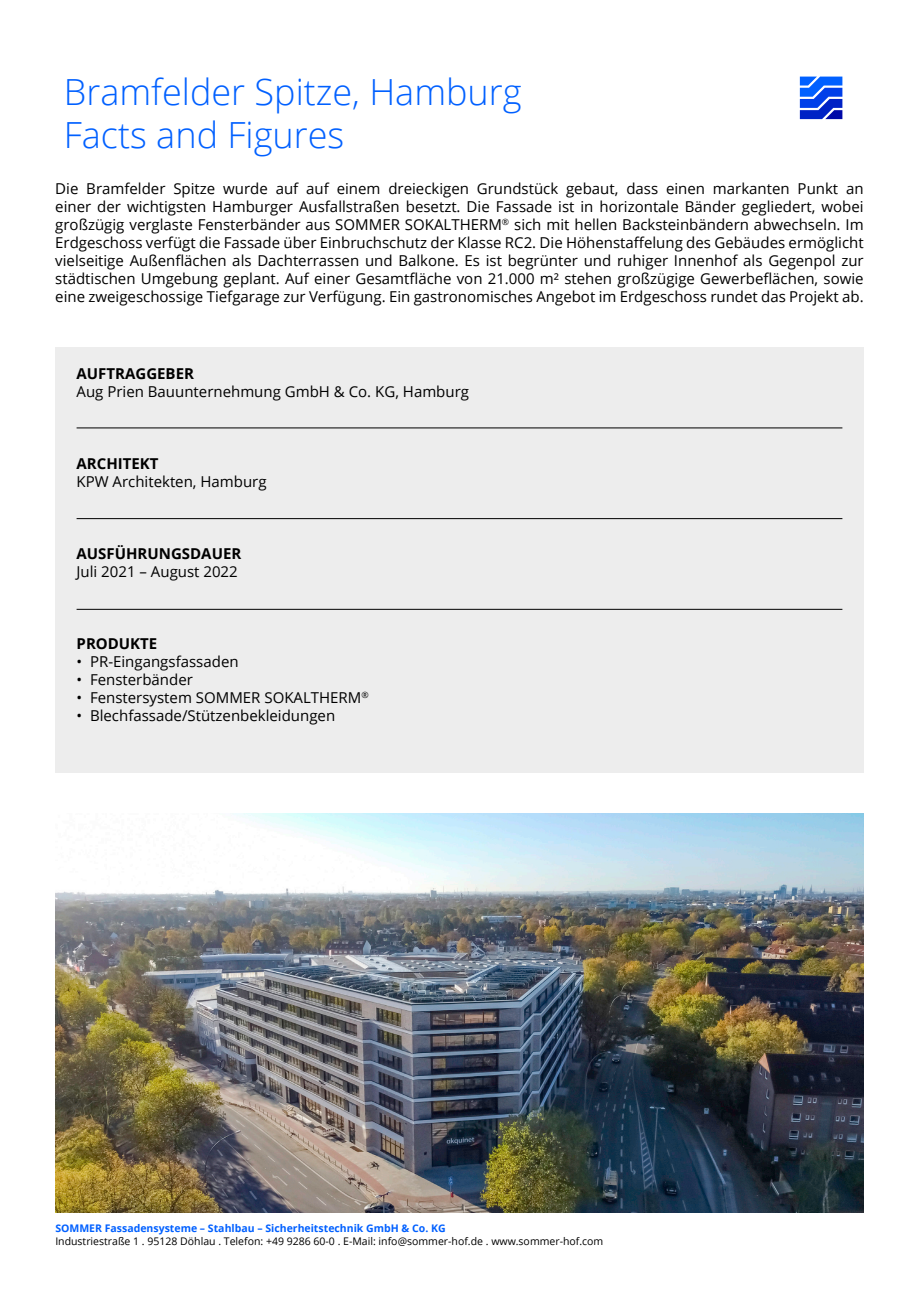
<style>
.page{position:relative;width:919px;height:1289px;background:#fff}
.page>*{position:absolute;margin:0;border:0;box-sizing:border-box;transform-origin:0 0}
.t1{font:300 36px/43.2px "Open Sans";color:#0060ff}
.t2{font:15px/18px "Open Sans";color:#000;text-align:justify}
.t3{font:700 15px "Open Sans";color:#000}
.t4{font:10.5px "Open Sans";color:#000}
.t5{font:700 10.5px "Open Sans";color:#0060ff}
</style>
<div class="page">
<img style="left:55px;top:813px;width:808px;height:399px">
<div style="left:55px;top:347px;width:808px;height:426px;background:#ededed"></div>
<hr style="left:77px;top:427px;width:765px;height:1px;background:#000">
<hr style="left:77px;top:518px;width:765px;height:1px;background:#000">
<hr style="left:77px;top:609px;width:765px;height:1px;background:#000">
<svg style="left:799px;top:77px;width:43px;height:42px;background:#3163e7"></svg>
<h1 class="t1" style="left:64px;top:69px;width:459px">Bramfelder Spitze, Hamburg<br>Facts and Figures</h1>
<p class="t2" style="left:55px;top:179px;width:809px">Die Bramfelder Spitze wurde auf auf einem dreieckigen Grundstück gebaut, dass einen markanten Punkt an einer der wichtigsten Hamburger Ausfallstraßen besetzt. Die Fassade ist in horizontale Bänder gegliedert, wobei großzügig verglaste Fensterbänder aus SOMMER SOKALTHERM<sup>®</sup> sich mit hellen Backsteinbändern abwechseln. Im Erdgeschoss verfügt die Fassade über Einbruchschutz der Klasse RC2. Die Höhenstaffelung des Gebäudes ermöglicht vielseitige Außenflächen als Dachterrassen und Balkone. Es ist begrünter und ruhiger Innenhof als Gegenpol zur städtischen Umgebung geplant. Auf einer Gesamtfläche von 21.000 m² stehen großzügige Gewerbeflächen, sowie eine zweigeschossige Tiefgarage zur Verfügung. Ein gastronomisches Angebot im Erdgeschoss rundet das Projekt ab.</p>
<p class="t3" style="left:77px;top:363px;width:119px">AUFTRAGGEBER</p>
<p class="t2" style="left:77px;top:382px;width:394px">Aug Prien Bauunternehmung GmbH &amp; Co. KG, Hamburg</p>
<p class="t3" style="left:77px;top:453px;width:83px">ARCHITEKT</p>
<p class="t2" style="left:77px;top:472px;width:191px">KPW Architekten, Hamburg</p>
<p class="t3" style="left:77px;top:543px;width:166px">AUSFÜHRUNGSDAUER</p>
<p class="t2" style="left:77px;top:562px;width:163px">Juli 2021 – August 2022</p>
<p class="t3" style="left:77px;top:633px;width:82px">PRODUKTE</p>
<p class="t2" style="left:77px;top:652px;width:163px">• PR-Eingangsfassaden</p>
<p class="t2" style="left:77px;top:670px;width:118px">• Fensterbänder</p>
<p class="t2" style="left:77px;top:688px;width:293px">• Fenstersystem SOMMER SOKALTHERM<sup>®</sup></p>
<p class="t2" style="left:77px;top:706px;width:260px">• Blechfassade/Stützenbekleidungen</p>
<p class="t5" style="left:55px;top:1220px;width:392px">SOMMER Fassadensysteme – Stahlbau – Sicherheitstechnik GmbH &amp; Co. KG</p>
<p class="t4" style="left:55px;top:1233px;width:549px">Industriestraße 1 . 95128 Döhlau . Telefon: +49 9286 60-0 . E-Mail: info@sommer-hof.de . www.sommer-hof.com</p>
</div>
